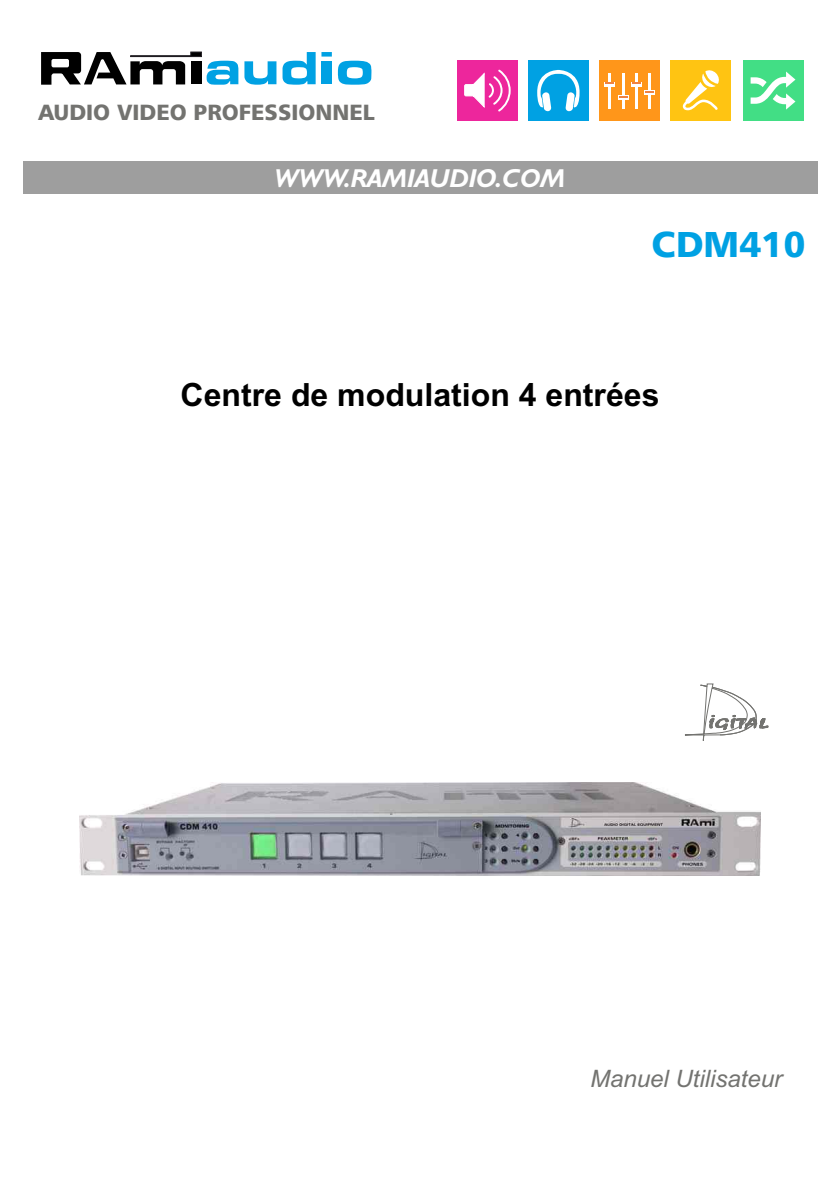
<style>
.page{position:relative;width:840px;height:1191px;background:#fff}
.page>*{position:absolute;margin:0;border:0;box-sizing:border-box;transform-origin:0 0}
.t1{font:36px "Humanist 777 BT Black B";color:#00a1e3}
.t2{font:700 32px "Arial";color:#000}
.t3{font:italic 700 26px "Humanist 521 BT";color:#fff}
.t4{font:italic 24px "Arial";color:#737370}
.t5{font:22px "Humanist 777 BT Black B";color:#737370}
</style>
<div class="page">
<svg style="left:685px;top:683px;width:82px;height:58px"></svg>
<img style="left:79px;top:782px;width:681px;height:93px">
<div style="left:528px;top:60px;width:60px;height:61px;background:#00a1e3"></div>
<div style="left:457px;top:60px;width:60px;height:61px;background:#ed269c"></div>
<div style="left:599px;top:60px;width:60px;height:61px;background:#ff961a"></div>
<div style="left:742px;top:60px;width:60px;height:61px;background:#42de85"></div>
<div style="left:670px;top:60px;width:60px;height:61px;background:#ffc412"></div>
<div style="left:23px;top:162px;width:793px;height:32px;background:#9e9e9e"></div>
<svg style="left:464px;top:69px;width:47px;height:43px"></svg>
<svg style="left:537px;top:70px;width:42px;height:41px"></svg>
<svg style="left:750px;top:71px;width:45px;height:39px"></svg>
<svg style="left:682px;top:70px;width:37px;height:40px"></svg>
<hr style="left:608px;top:73px;width:3px;height:35px;background:#fff">
<hr style="left:621px;top:73px;width:3px;height:35px;background:#fff">
<hr style="left:634px;top:73px;width:3px;height:35px;background:#fff">
<hr style="left:647px;top:73px;width:3px;height:35px;background:#fff">
<svg style="left:604px;top:82px;width:10px;height:4px"></svg>
<svg style="left:618px;top:95px;width:10px;height:5px"></svg>
<svg style="left:631px;top:82px;width:10px;height:4px"></svg>
<svg style="left:644px;top:91px;width:10px;height:4px"></svg>
<svg style="left:644px;top:91px;width:9px;height:2px"></svg>
<svg style="left:321px;top:52px;width:10px;height:5px"></svg>
<div style="left:321px;top:61px;width:10px;height:23px;background:#00a1e3"></div>
<svg style="left:338px;top:61px;width:33px;height:24px"></svg>
<svg style="left:282px;top:52px;width:33px;height:33px"></svg>
<svg style="left:244px;top:61px;width:32px;height:24px"></svg>
<svg style="left:41px;top:51px;width:197px;height:34px"></svg>
<p class="t5" style="left:38px;top:104px;width:338px">AUDIO VIDEO PROFESSIONNEL</p>
<p class="t3" style="left:274px;top:168px;width:292px">WWW.RAMIAUDIO.COM</p>
<p class="t1" style="left:651px;top:230px;width:156px">CDM410</p>
<p class="t2" style="left:180px;top:383px;width:480px">Centre de modulation 4 entrées</p>
<p class="t4" style="left:589px;top:1069px;width:194px">Manuel Utilisateur</p>
</div>
